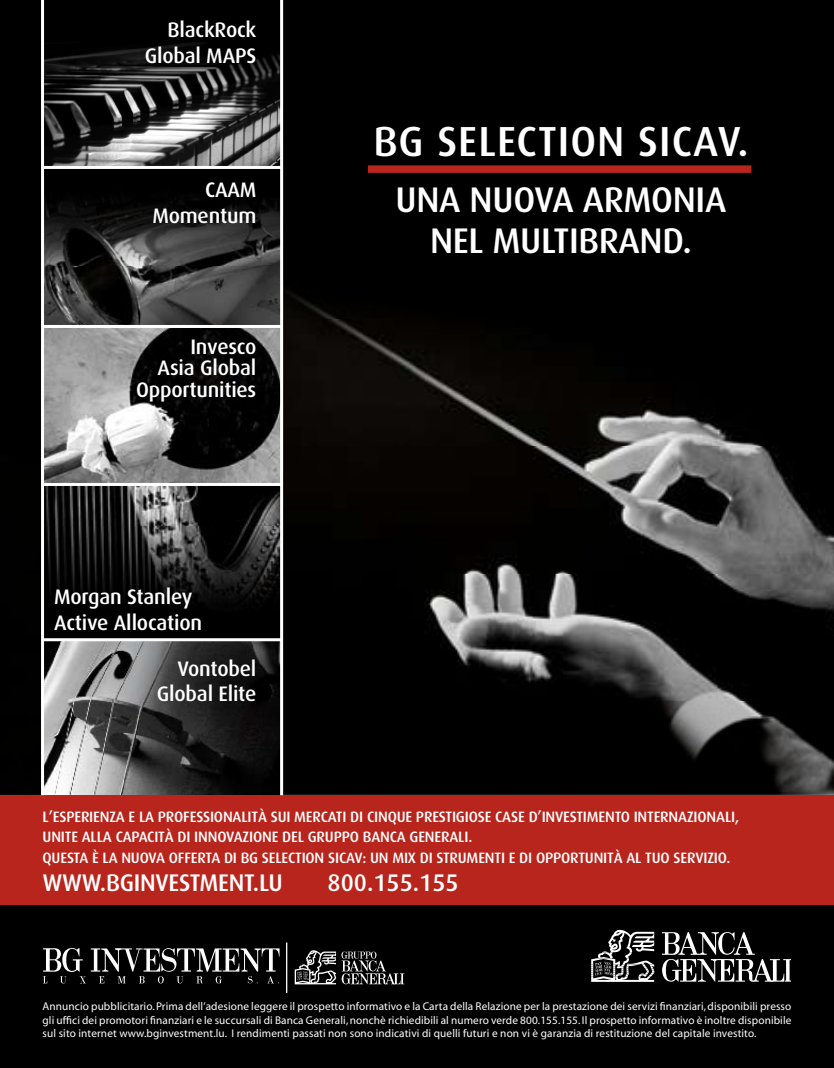
<style>
.page{position:relative;width:834px;height:1068px;background:#fff}
.page>*{position:absolute;margin:0;border:0;box-sizing:border-box;transform-origin:0 0}
.t1{font:500 42px "Dax";letter-spacing:.025em;color:#fff}
.t2{font:500 35.7px/40.5px "Dax";letter-spacing:-.01em;color:#fff;text-align:center}
.t3{font:500 24px "Dax";color:#fff}
.t4{font:500 21px/25.2px "Dax";letter-spacing:-.01em;color:#fff;text-align:right}
.t5{font:500 15px "Dax";letter-spacing:-.01em;color:#fff}
.t6{font:11.25px/13.5px "Myriad";letter-spacing:.01em;color:#fff;text-align:justify}
</style>
<div class="page">
<div style="left:0;top:900px;width:833px;height:167px;background:#000"></div>
<img style="left:0;top:0;width:833px;height:795px">
<img style="left:44px;top:486px;width:236px;height:10px">
<img style="left:44px;top:496px;width:236px;height:299px">
<img style="left:44px;top:289px;width:236px;height:194px">
<img style="left:44px;top:122px;width:236px;height:167px">
<svg style="left:591px;top:929px;width:63px;height:52px"></svg>
<svg style="left:662px;top:932px;width:128px;height:49px"></svg>
<hr style="left:286px;top:942px;width:1px;height:49px;background:#fff">
<svg style="left:43px;top:948px;width:236px;height:35px"></svg>
<svg style="left:295px;top:950px;width:109px;height:34px"></svg>
<div style="left:368px;top:165px;width:383px;height:8px;background:#b8251c"></div>
<div style="left:0;top:795px;width:833px;height:109px;background:#b8251c"></div>
<hr style="left:43px;top:483px;width:239px;height:3px;background:#fff">
<hr style="left:43px;top:638px;width:239px;height:3px;background:#fff">
<hr style="left:43px;top:325px;width:239px;height:3px;background:#fff">
<hr style="left:43px;top:166px;width:239px;height:3px;background:#fff">
<img style="left:44px;top:0;width:236px;height:122px">
<hr style="left:41px;top:0;width:3px;height:795px;background:#fff">
<hr style="left:280px;top:0;width:3px;height:795px;background:#fff">
<h3 class="t4" style="left:145px;top:18px;width:113px">BLACKROCK<br>GLOBAL MAPS</h3>
<h3 class="t4" style="left:152px;top:178px;width:105px">CAAM<br>MOMENTUM</h3>
<h3 class="t4" style="left:136px;top:337px;width:122px;line-height:21px">INVESCO<br>ASIA GLOBAL<br>OPPORTUNITIES</h3>
<h3 class="t4" style="left:54px;top:584px;width:150px;text-align:left">MORGAN STANLEY<br>ACTIVE ALLOCATION</h3>
<h3 class="t4" style="left:157px;top:656px;width:101px">VONTOBEL<br>GLOBAL ELITE</h3>
<h1 class="t1" style="left:373px;top:118px;width:376px">BG SELECTION SICAV.</h1>
<h2 class="t2" style="left:395px;top:180px;width:332px">UNA NUOVA ARMONIA<br>NEL MULTIBRAND.</h2>
<h3 class="t5" style="left:43px;top:808px;width:40px">L’ESPERIEN</h3>
<h3 class="t5" style="left:109px;top:808px;width:88px">ZA E LA PROFESSIONALIT</h3>
<h3 class="t5" style="left:258px;top:808px;width:45px">À SUI MERCATI</h3>
<h3 class="t5" style="left:350px;top:808px;width:82px">DI CINQUE PRESTIGIOSE</h3>
<h3 class="t5" style="left:495px;top:808px;width:16px">CASE</h3>
<h3 class="t5" style="left:528px;top:808px;width:22px">D’INVESTIMENTO</h3>
<h3 class="t5" style="left:633px;top:808px;width:9px">INTERNA</h3>
<h3 class="t5" style="left:687px;top:808px;width:15px">ZIONALI</h3>
<h3 class="t5" style="left:735px;top:808px;width:6px">,</h3>
<h3 class="t5" style="left:43px;top:828px;width:8px">UNITE</h3>
<h3 class="t5" style="left:82px;top:828px;width:9px">ALLA</h3>
<h3 class="t5" style="left:116px;top:828px;width:31px">CA PACIT</h3>
<h3 class="t5" style="left:165px;top:828px;width:39px">À DI INNOVA</h3>
<h3 class="t5" style="left:242px;top:828px;width:15px">ZIONE</h3>
<h3 class="t5" style="left:282px;top:828px;width:8px">DEL</h3>
<h3 class="t5" style="left:308px;top:828px;width:74px">GRU PPO BANCA</h3>
<h3 class="t5" style="left:409px;top:828px;width:17px">GENERALI</h3>
<h3 class="t5" style="left:468px;top:828px;width:5px">.</h3>
<h3 class="t5" style="left:43px;top:848px;width:9px">QUESTA</h3>
<h3 class="t5" style="left:92px;top:848px;width:39px">È LA NUOVA</h3>
<h3 class="t5" style="left:169px;top:848px;width:31px">OFFERTA</h3>
<h3 class="t5" style="left:224px;top:848px;width:53px">DI BG SELECTION</h3>
<h3 class="t5" style="left:328px;top:848px;width:15px">SICAV</h3>
<h3 class="t5" style="left:362px;top:848px;width:83px">: UN MIX DISTRUMENTI</h3>
<h3 class="t5" style="left:508px;top:848px;width:61px">E DI OPPORTUNIT</h3>
<h3 class="t5" style="left:613px;top:848px;width:41px">À AL TUO</h3>
<h3 class="t5" style="left:673px;top:848px;width:8px">SERVI</h3>
<h3 class="t5" style="left:707px;top:848px;width:24px">ZIO.</h3>
<h3 class="t3" style="left:43px;top:869px;width:105px">WWW.BGINVESTMENT</h3>
<h3 class="t3" style="left:253px;top:869px;width:18px">.LU</h3>
<h3 class="t3" style="left:327px;top:869px;width:132px">800.155.155</h3>
<p class="t6" style="left:43px;top:999px;width:750px">Annuncio pubblicitario. Prima dell’adesione leggere il prospetto informativo e la Carta della Relazione per la prestazione dei servizi finanziari, disponibili presso gli uffici dei promotori finanziari e le succursali di Banca Generali, nonchè richiedibili al numero verde 800.155.155. Il prospetto informativo è inoltre disponibile sul sito internet www.bginvestment.lu. I rendimenti passati non sono indicativi di quelli futuri e non vi è garanzia di restituzione del capitale investito.</p>
</div>
